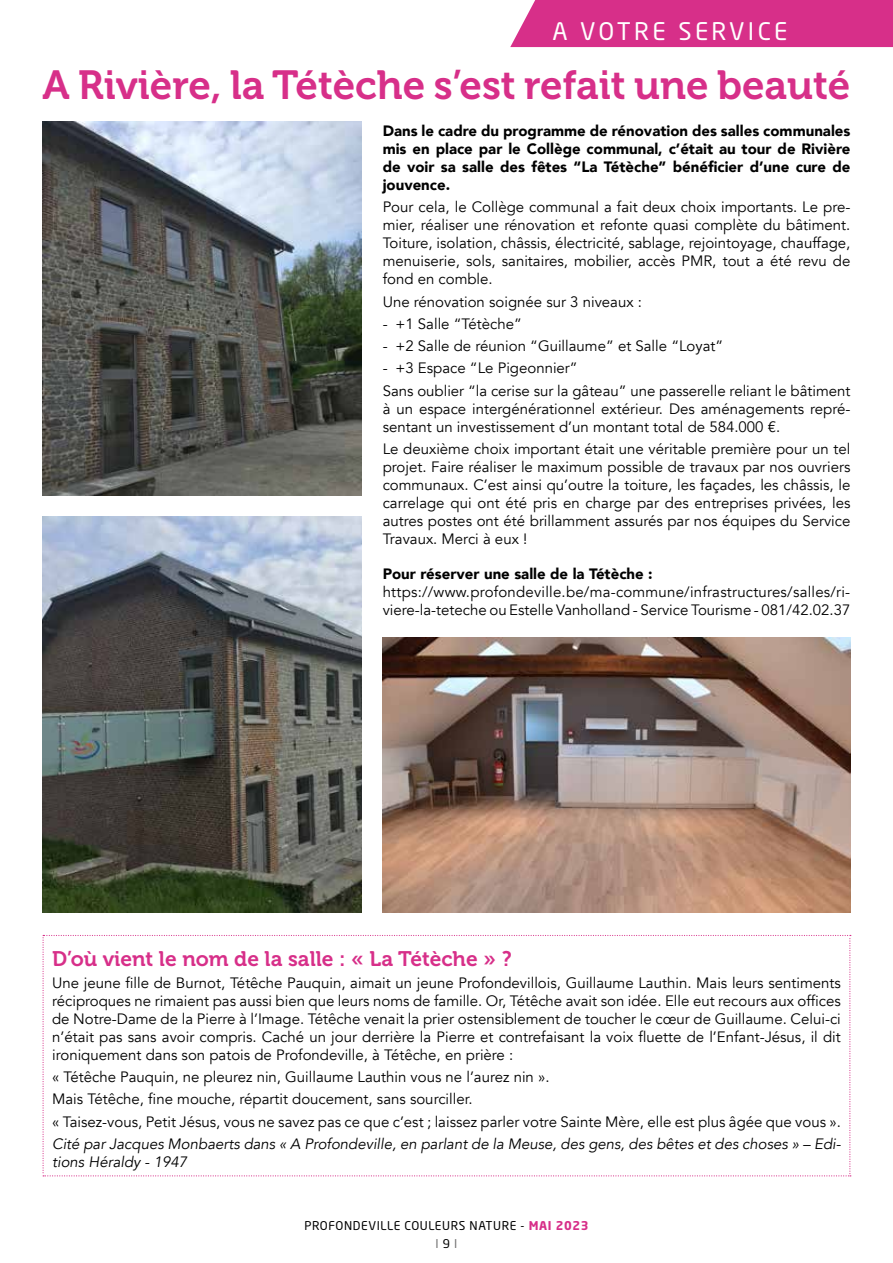
<style>
.page{position:relative;width:893px;height:1263px;background:#fff}
.page>*{position:absolute;margin:0;border:0;box-sizing:border-box;transform-origin:0 0}
.t1{font:40.5px "Museo 700";color:#d72f89}
.t2{font:24px "Neo Sans W1 G";letter-spacing:.14em;color:#fff}
.t3{font:21px "Museo 700";color:#d72f89}
.t4{font:15px/18px "Avenir";color:#000}
.t5{font:900 15px/18px "Avenir";color:#000;text-align:justify}
.t6{font:italic 15px/18px "Avenir";color:#000}
.t7{font:12px/18.6px "Neo Sans Std";letter-spacing:.05em;color:#000;text-align:center}
.s1{font-weight:700;color:#d72f89}
.s2{color:#706f6f}
</style>
<div class="page">
<div style="left:510px;top:0;width:383px;height:47px;background:#d72f89"></div>
<img style="left:43px;top:121px;width:318px;height:374px">
<img style="left:43px;top:517px;width:318px;height:395px">
<img style="left:383px;top:638px;width:467px;height:274px">
<svg style="left:43px;top:935px;width:808px;height:241px"></svg>
<h2 class="t2" style="left:552px;top:16px;width:236px">A VOTRE SERVICE</h2>
<h1 class="t1" style="left:43px;top:62px;width:809px">A Rivière, la Tétèche s’est refait une beauté</h1>
<p class="t5" style="left:383px;top:122px;width:469px">Dans le cadre du programme de rénovation des salles communales mis en place par le Collège communal, c’était au tour de Rivière de voir sa salle des fêtes “La Tétèche” bénéficier d’une cure de jouvence.</p>
<p class="t4" style="left:383px;top:199px;width:469px;text-align:justify">Pour cela, le Collège communal a fait deux choix importants. Le pre&shy;mier, réaliser une rénovation et refonte quasi complète du bâtiment.<br>Toiture, isolation, châssis, électricité, sablage, rejointoyage, chauffage, menuiserie, sols, sanitaires, mobilier, accès PMR, tout a été revu de fond en comble.</p>
<p class="t4" style="left:383px;top:293px;width:261px">Une rénovation soignée sur 3 niveaux :</p>
<p class="t4" style="left:383px;top:315px;width:141px">- +1 Salle “Tétèche”</p>
<p class="t4" style="left:383px;top:337px;width:342px">- +2 Salle de réunion “Guillaume” et Salle “Loyat”</p>
<p class="t4" style="left:383px;top:357px;width:469px;line-height:22.2px">- +3 Espace “Le Pigeonnier”<br>Sans oublier “la cerise sur la gâteau” une passerelle reliant le bâtiment</p>
<p class="t4" style="left:383px;top:400px;width:469px">à un espace intergénérationnel extérieur. Des aménagements repré&shy;sentant un investissement d’un montant total de 584.000 €.</p>
<p class="t4" style="left:383px;top:440px;width:469px;text-align:justify">Le deuxième choix important était une véritable première pour un tel projet. Faire réaliser le maximum possible de travaux par nos ouvriers communaux. C’est ainsi qu’outre la toiture, les façades, les châssis, le carrelage qui ont été pris en charge par des entreprises privées, les autres postes ont été brillamment assurés par nos équipes du Service Travaux. Merci à eux !</p>
<p class="t5" style="left:383px;top:564px;width:271px">Pour réserver une salle de la Tétèche :</p>
<p class="t4" style="left:383px;top:583px;width:469px">https://www.profondeville.be/ma-commune/infrastructures/salles/ri&shy;viere-la-teteche ou Estelle Vanholland - Service Tourisme - 081/42.02.37</p>
<h3 class="t3" style="left:52px;top:946px;width:461px">D’où vient le nom de la salle : « La Tétèche » ?</h3>
<p class="t4" style="left:52px;top:974px;width:790px;text-align:justify">Une jeune fille de Burnot, Tétêche Pauquin, aimait un jeune Profondevillois, Guillaume Lauthin. Mais leurs sentiments réciproques ne rimaient pas aussi bien que leurs noms de famille. Or, Tétêche avait son idée. Elle eut recours aux offices de Notre-Dame de la Pierre à l’Image. Tétêche venait la prier ostensiblement de toucher le cœur de Guillaume. Celui-ci n’était pas sans avoir compris. Caché un jour derrière la Pierre et contrefaisant la voix fluette de l’Enfant-Jésus, il dit ironiquement dans son patois de Profondeville, à Tétêche, en prière :</p>
<p class="t4" style="left:52px;top:1066px;width:790px;line-height:22.2px">« Tétêche Pauquin, ne pleurez nin, Guillaume Lauthin vous ne l’aurez nin ».<br>Mais Tétêche, fine mouche, répartit doucement, sans sourciller.<br>« Taisez-vous, Petit Jésus, vous ne savez pas ce que c’est ; laissez parler votre Sainte Mère, elle est plus âgée que vous ».</p>
<p class="t6" style="left:52px;top:1135px;width:790px">Cité par Jacques Monbaerts dans « A Profondeville, en parlant de la Meuse, des gens, des bêtes et des choses » – Edi&shy;tions Héraldy - 1947</p>
<p class="t7" style="left:304px;top:1216px;width:286px">PROFONDEVILLE COULEURS NATURE - <span class="s1">MAI 2023<br></span><span class="s2">I</span> 9 <span class="s2">I</span></p>
</div>
